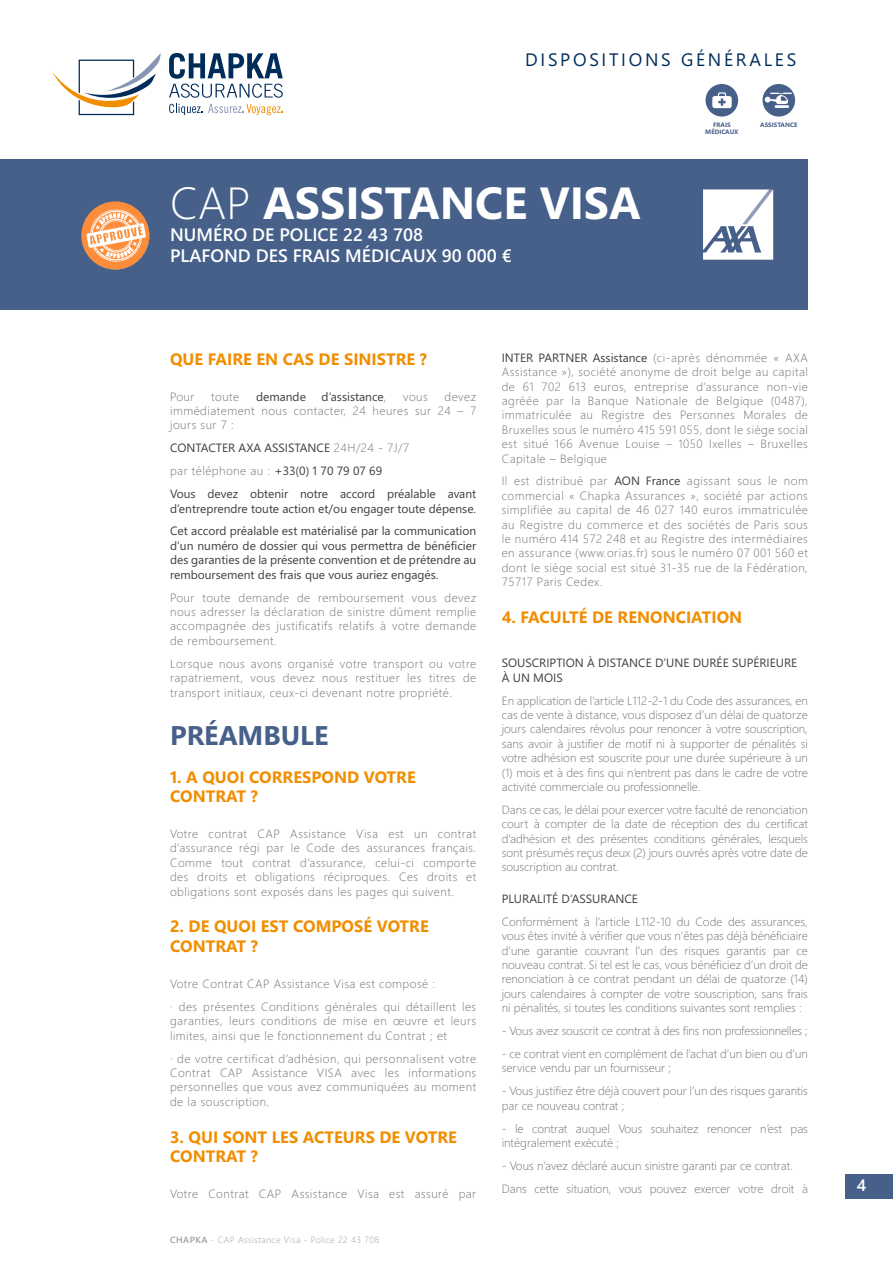
<style>
.page{position:relative;width:893px;height:1263px;background:#fff}
.page>*{position:absolute;margin:0;border:0;box-sizing:border-box;transform-origin:0 0}
.t1{font:700 45px "Segoe WP";color:#fff}
.t2{font:700 27px "Segoe WP";color:#46608a}
.t3{font:600 18px/21.6px "Segoe WP";color:#fff}
.t4{font:18px "Segoe WP";letter-spacing:.15em;color:#002c5a}
.t5{font:700 16.5px/19.8px "Segoe WP";color:#f18e00}
.t6{font:600 16.5px "Segoe WP";color:#fff}
.t7{font:300 12px/14.4px "Segoe WP";letter-spacing:.04em;color:#707172;text-align:justify}
.t8{font:12px/23px "Segoe WP";color:#3e3d40}
.t9{font:300 12px/14.4px "Segoe WP";color:#707172}
.t10{font:300 12px "Segoe WP";letter-spacing:-.01em;color:#707172}
.t11{font:300 9px "Segoe WP";letter-spacing:.05em;color:#9c9e9f}
.t12{font:700 6.3px "Segoe WP";color:#46608a}
.s1{font-weight:300}
.s2{font-weight:300;color:#707172}
.s3{font-weight:600}
.s4{font-weight:400;color:#3e3d40}
</style>
<div class="page">
<div style="left:845px;top:1174px;width:48px;height:24px;background:#46608a"></div>
<div style="left:0;top:160px;width:808px;height:150px;background:#46608a"></div>
<svg style="left:52px;top:53px;width:109px;height:63px"></svg>
<svg style="left:169px;top:104px;width:114px;height:11px"></svg>
<svg style="left:169px;top:53px;width:114px;height:45px"></svg>
<img style="left:81px;top:201px;width:68px;height:69px;border-radius:34px">
<svg style="left:762px;top:84px;width:33px;height:33px"></svg>
<svg style="left:765px;top:93px;width:27px;height:15px"></svg>
<div style="left:705px;top:84px;width:33px;height:33px;background:#46608a;border-radius:50%"></div>
<svg style="left:712px;top:92px;width:20px;height:16px"></svg>
<svg style="left:703px;top:189px;width:70px;height:71px;background:#dde1e9"></svg>
<h3 class="t4" style="left:525px;top:48px;width:272px">DISPOSITIONS GÉNÉRALES</h3>
<h1 class="t1" style="left:170px;top:171px;width:472px"><span class="s1">CAP</span> ASSISTANCE VISA</h1>
<h3 class="t3" style="left:170px;top:223px;width:343px">NUMÉRO DE POLICE 22 43 708<br>PLAFOND DES FRAIS MÉDICAUX 90 000 €</h3>
<p class="t12" style="left:713px;top:120px;width:19px">FRAIS</p>
<p class="t12" style="left:760px;top:120px;width:39px">ASSISTANCE</p>
<p class="t12" style="left:705px;top:127px;width:35px">MÉDICAUX</p>
<h3 class="t5" style="left:170px;top:348px;width:258px">QUE FAIRE EN CAS DE SINISTRE ?</h3>
<p class="t7" style="left:170px;top:389px;width:26px">Pour</p>
<p class="t7" style="left:211px;top:389px;width:30px">toute</p>
<p class="t8" style="left:256px;top:384px;width:51px">demande</p>
<p class="t8" style="left:322px;top:384px;width:66px">d’assistance<span class="s2">,</span></p>
<p class="t7" style="left:403px;top:389px;width:26px">vous</p>
<p class="t7" style="left:170px;top:389px;width:308px;text-indent:274px">devez immédiatement nous contacter, 24 heures sur 24 – 7 jours sur 7 :</p>
<p class="t8" style="left:170px;top:436px;width:308px">CONTACTER AXA ASSISTANCE <span class="s2">24H/24 - 7J/7<br>par téléphone au :</span> +33(0) 1 70 79 07 69<br>Vous devez obtenir notre accord préalable avant</p>
<p class="t8" style="left:170px;top:496px;width:308px">d’entreprendre toute action et/ou engager toute dépense.<br>Cet accord préalable est matérialisé par la communication</p>
<p class="t8" style="left:170px;top:538px;width:308px;line-height:14.4px;text-align:justify">d’un numéro de dossier qui vous permettra de bénéficier des garanties de la présente convention et de prétendre au remboursement des frais que vous auriez engagés.</p>
<p class="t7" style="left:170px;top:590px;width:308px">Pour toute demande de remboursement vous devez nous adresser la déclaration de sinistre dûment remplie accompagnée des justificatifs relatifs à votre demande de remboursement.</p>
<p class="t7" style="left:170px;top:656px;width:308px">Lorsque nous avons organisé votre transport ou votre rapatriement, vous devez nous restituer les titres de transport initiaux, ceux-ci devenant notre propriété.</p>
<h2 class="t2" style="left:170px;top:716px;width:160px">PRÉAMBULE</h2>
<h3 class="t5" style="left:170px;top:766px;width:247px">1. A QUOI CORRESPOND VOTRE<br>CONTRAT ?</h3>
<p class="t7" style="left:170px;top:826px;width:308px">Votre contrat CAP Assistance Visa est un contrat d’assurance régi par le Code des assurances français.<br>Comme tout contrat d’assurance, celui-ci comporte des droits et obligations réciproques. Ces droits et obligations sont exposés dans les pages qui suivent.</p>
<h3 class="t5" style="left:170px;top:916px;width:260px">2. DE QUOI EST COMPOSÉ VOTRE<br>CONTRAT ?</h3>
<p class="t7" style="left:170px;top:972px;width:308px;line-height:23px">Votre Contrat CAP Assistance Visa est composé :<br>· des présentes Conditions générales qui détaillent les</p>
<p class="t7" style="left:170px;top:1013px;width:308px">garanties, leurs conditions de mise en œuvre et leurs limites, ainsi que le fonctionnement du Contrat ; et</p>
<p class="t7" style="left:170px;top:1050px;width:308px">· de votre certificat d’adhésion, qui personnalisent votre Contrat CAP Assistance VISA avec les informations personnelles que vous avez communiquées au moment de la souscription.</p>
<h3 class="t5" style="left:170px;top:1126px;width:288px">3. QUI SONT LES ACTEURS DE VOTRE<br>CONTRAT ?</h3>
<p class="t7" style="left:170px;top:1186px;width:308px">Votre Contrat CAP Assistance Visa est assuré par</p>
<p class="t11" style="left:170px;top:1233px;width:211px"><span class="s3">CHAPKA</span> - CAP Assistance Visa - Police 22 43 708</p>
<p class="t7" style="left:502px;top:350px;width:308px"><span class="s4">INTER PARTNER Assistance</span> (ci-après dénommée « AXA Assistance »), société anonyme de droit belge au capital de 61 702 613 euros, entreprise d’assurance non-vie agréée par la Banque Nationale de Belgique (0487), immatriculée au Registre des Personnes Morales de Bruxelles sous le numéro 415 591 055, dont le siège social est situé 166 Avenue Louise – 1050 Ixelles – Bruxelles Capitale – Belgique</p>
<p class="t7" style="left:502px;top:473px;width:308px">Il est distribué par <span class="s4">AON France</span> agissant sous le nom commercial « Chapka Assurances », société par actions simplifiée au capital de 46 027 140 euros immatriculée au Registre du commerce et des sociétés de Paris sous le numéro 414 572 248 et au Registre des intermédiaires en assurance (www.orias.fr) sous le numéro 07 001 560 et dont le siège social est situé 31-35 rue de la Fédération, 75717 Paris Cedex.</p>
<h3 class="t5" style="left:502px;top:606px;width:242px">4. FACULTÉ DE RENONCIATION</h3>
<p class="t8" style="left:502px;top:655px;width:297px;line-height:14.4px">SOUSCRIPTION À DISTANCE D’UNE DURÉE SUPÉRIEURE<br>À UN MOIS</p>
<p class="t7" style="left:502px;top:692px;width:308px">En application de l’article L112-2-1 du Code des assurances, en cas de vente à distance, vous disposez d’un délai de quatorze jours calendaires révolus pour renoncer à votre souscription, sans avoir à justifier de motif ni à supporter de pénalités si votre adhésion est souscrite pour une durée supérieure à un (1) mois et à des fins qui n’entrent pas dans le cadre de votre activité commerciale ou professionnelle.</p>
<p class="t7" style="left:502px;top:802px;width:308px">Dans ce cas, le délai pour exercer votre faculté de renonciation court à compter de la date de réception des du certificat d’adhésion et des présentes conditions générales, lesquels sont présumés reçus deux (2) jours ouvrés après votre date de souscription au contrat.</p>
<p class="t8" style="left:502px;top:886px;width:138px">PLURALITÉ D’ASSURANCE</p>
<p class="t7" style="left:502px;top:914px;width:308px">Conformément à l’article L112-10 du Code des assurances, vous êtes invité à vérifier que vous n’êtes pas déjà bénéficiaire d’une garantie couvrant l’un des risques garantis par ce nouveau contrat. Si tel est le cas, vous bénéficiez d’un droit de renonciation à ce contrat pendant un délai de quatorze (14) jours calendaires à compter de votre souscription, sans frais ni pénalités, si toutes les conditions suivantes sont remplies :</p>
<p class="t10" style="left:502px;top:1022px;width:308px">- Vous avez souscrit ce contrat à des fins non professionnelles ;</p>
<p class="t9" style="left:502px;top:1046px;width:308px">- ce contrat vient en complément de l’achat d’un bien ou d’un service vendu par un fournisseur ;</p>
<p class="t9" style="left:502px;top:1083px;width:308px">- Vous justifiez être déjà couvert pour l’un des risques garantis par ce nouveau contrat ;</p>
<p class="t9" style="left:502px;top:1120px;width:308px">- le contrat auquel Vous souhaitez renoncer n’est pas intégralement exécuté ;</p>
<p class="t9" style="left:502px;top:1154px;width:308px;line-height:23px">- Vous n’avez déclaré aucun sinistre garanti par ce contrat.<br>Dans cette situation, vous pouvez exercer votre droit à</p>
<h3 class="t6" style="left:857px;top:1174px;width:11px">4</h3>
</div>
